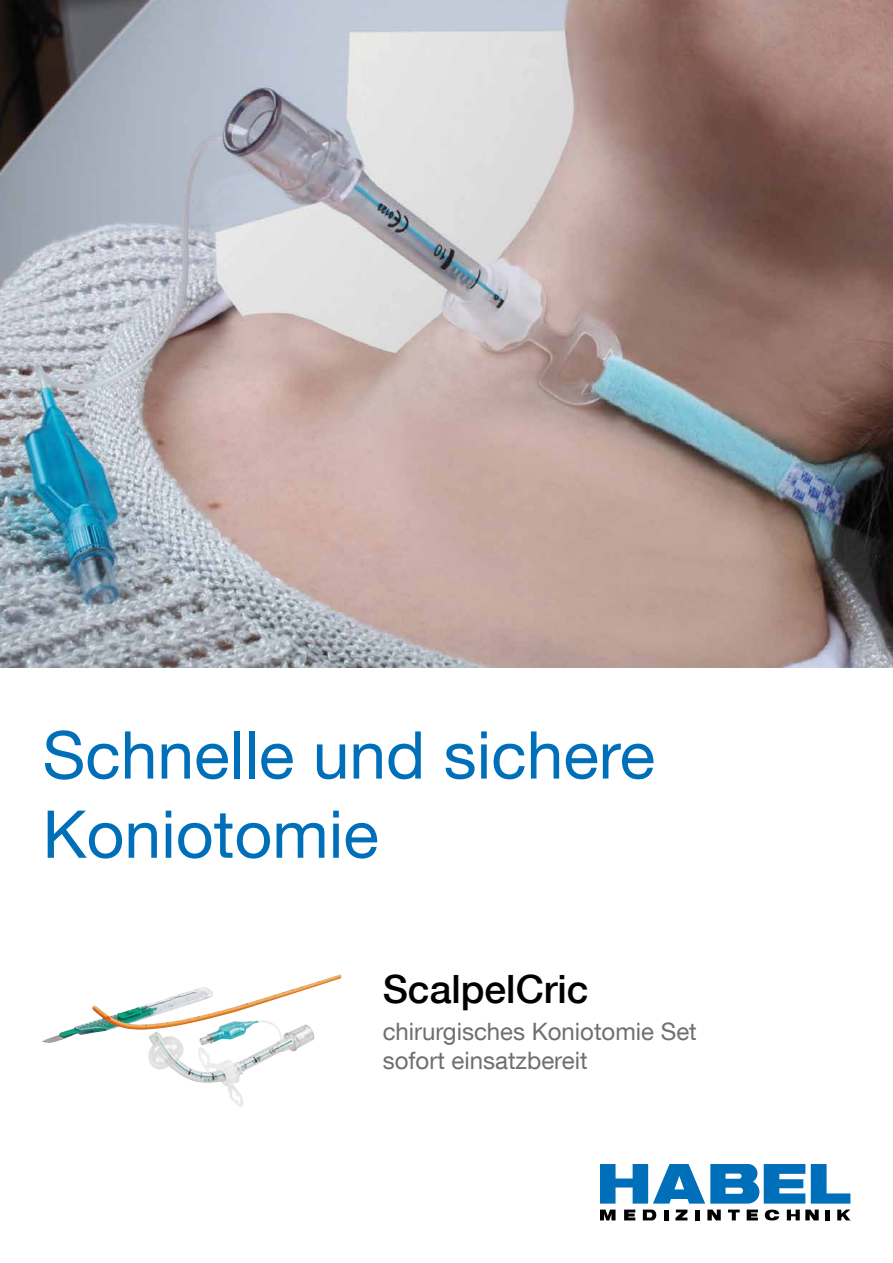
<style>
.page{position:relative;width:893px;height:1263px;background:#fff}
.page>*{position:absolute;margin:0;border:0;box-sizing:border-box;transform-origin:0 0}
.t1{font:66px/79.2px "Helvetica Neue LT Com";color:#006fb9}
.t2{font:500 39px "Helvetica Neue LT Com";color:#000}
.t3{font:24px/28.8px "Helvetica Neue LT Com";color:#706f6f}
</style>
<div class="page">
<svg style="left:675px;top:1209px;width:12px;height:11px"></svg>
<svg style="left:747px;top:1209px;width:11px;height:11px"></svg>
<svg style="left:624px;top:1209px;width:11px;height:11px"></svg>
<hr style="left:664px;top:1209px;width:4px;height:11px;background:#000">
<hr style="left:695px;top:1209px;width:4px;height:11px;background:#000">
<div style="left:825px;top:1209px;width:5px;height:11px;background:#000"></div>
<svg style="left:837px;top:1209px;width:13px;height:11px"></svg>
<svg style="left:707px;top:1209px;width:14px;height:11px"></svg>
<svg style="left:728px;top:1209px;width:12px;height:11px"></svg>
<svg style="left:787px;top:1209px;width:32px;height:11px"></svg>
<svg style="left:765px;top:1209px;width:14px;height:11px"></svg>
<svg style="left:600px;top:1209px;width:15px;height:11px"></svg>
<svg style="left:643px;top:1209px;width:13px;height:11px"></svg>
<svg style="left:811px;top:1164px;width:39px;height:39px"></svg>
<svg style="left:600px;top:1164px;width:205px;height:39px"></svg>
<img style="left:0;top:0;width:893px;height:668px">
<img style="left:42px;top:974px;width:299px;height:71px">
<h1 class="t1" style="left:43px;top:714px;width:614px">Schnelle und sichere<br>Koniotomie</h1>
<h2 class="t2" style="left:383px;top:965px;width:207px">ScalpelCric</h2>
<p class="t3" style="left:383px;top:1016px;width:316px">chirurgisches Koniotomie Set sofort einsatzbereit</p>
</div>
